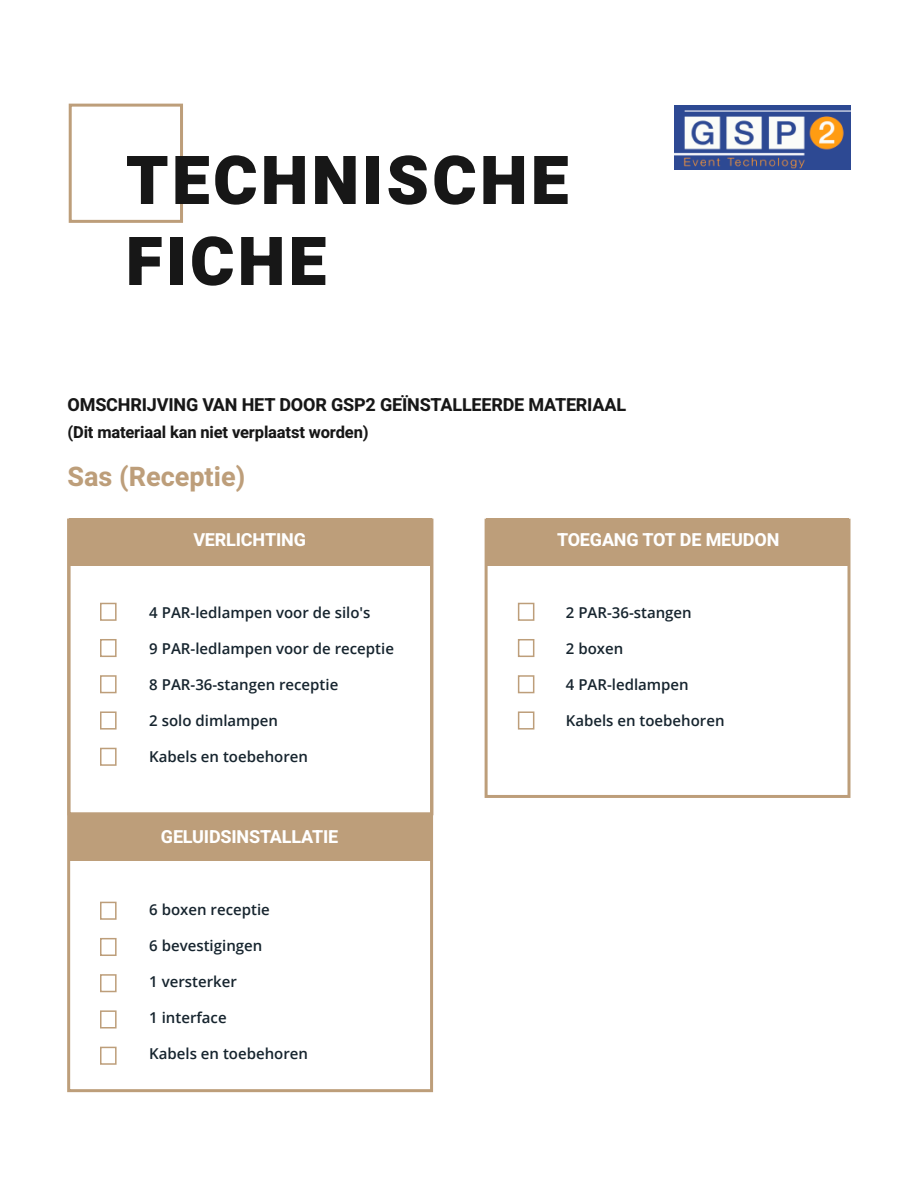
<style>
.page{position:relative;width:918px;height:1188px;background:#fff}
.page>*{position:absolute;margin:0;border:0;box-sizing:border-box;transform-origin:0 0}
.Chapter_Title_-_Alig{font:900 67.5px/81px "Heebo";letter-spacing:.05em;color:#171717}
.t1{font:700 27px "Heebo";color:#bd9e7a}
.Title_-_Align_Left{font:700 18px "Heebo";letter-spacing:-.01em;color:#171717}
.Title_-_Align_Left-2{font:700 18px "Heebo";letter-spacing:-.01em;color:#fff}
.Title_-_Align_Left-3{font:700 16.5px "Heebo";letter-spacing:-.01em;color:#171717}
.Body_Text{font:600 15px "Open Sans";color:#16242e}
</style>
<div class="page">
<div style="left:69px;top:104px;width:114px;height:119px;border:3px solid #bd9e7a"></div>
<img style="left:675px;top:105px;width:175px;height:64px">
<div style="left:485px;top:519px;width:365px;height:279px;border:3px solid #bd9e7a"></div>
<div style="left:67px;top:519px;width:366px;height:573px;border:3px solid #bd9e7a"></div>
<div style="left:100px;top:603px;width:17px;height:18px;border:2px solid #bd9e7a"></div>
<div style="left:100px;top:902px;width:17px;height:18px;border:2px solid #bd9e7a"></div>
<div style="left:518px;top:603px;width:16px;height:18px;border:2px solid #bd9e7a"></div>
<div style="left:100px;top:639px;width:17px;height:18px;border:2px solid #bd9e7a"></div>
<div style="left:100px;top:938px;width:17px;height:18px;border:2px solid #bd9e7a"></div>
<div style="left:518px;top:639px;width:16px;height:18px;border:2px solid #bd9e7a"></div>
<div style="left:100px;top:675px;width:17px;height:18px;border:2px solid #bd9e7a"></div>
<div style="left:100px;top:974px;width:17px;height:18px;border:2px solid #bd9e7a"></div>
<div style="left:518px;top:675px;width:16px;height:18px;border:2px solid #bd9e7a"></div>
<div style="left:100px;top:711px;width:17px;height:19px;border:2px solid #bd9e7a"></div>
<div style="left:100px;top:1010px;width:17px;height:19px;border:2px solid #bd9e7a"></div>
<div style="left:518px;top:711px;width:16px;height:19px;border:2px solid #bd9e7a"></div>
<div style="left:100px;top:748px;width:17px;height:18px;border:2px solid #bd9e7a"></div>
<div style="left:100px;top:1047px;width:17px;height:18px;border:2px solid #bd9e7a"></div>
<div style="left:69px;top:519px;width:363px;height:47px;background:#bd9e7a"></div>
<div style="left:69px;top:814px;width:363px;height:47px;background:#bd9e7a"></div>
<div style="left:486px;top:519px;width:363px;height:47px;background:#bd9e7a"></div>
<p class="Chapter_Title_-_Alig" style="left:126px;top:139px;width:444px">TECHNISCHE<br>FICHE</p>
<p class="Title_-_Align_Left" style="left:68px;top:392px;width:560px">OMSCHRIJVING VAN HET DOOR GSP2 GEÏNSTALLEERDE MATERIAAL</p>
<p class="Title_-_Align_Left-3" style="left:68px;top:421px;width:303px">(Dit materiaal kan niet verplaatst worden)</p>
<p class="t1" style="left:68px;top:458px;width:179px">Sas (Receptie)</p>
<p class="Title_-_Align_Left-2" style="left:193px;top:527px;width:114px">VERLICHTING</p>
<p class="Body_Text" style="left:149px;top:602px;width:223px">4 PAR-ledlampen voor de silo's</p>
<p class="Body_Text" style="left:149px;top:638px;width:246px">9 PAR-ledlampen voor de receptie</p>
<p class="Body_Text" style="left:149px;top:674px;width:191px">8 PAR-36-stangen receptie</p>
<p class="Body_Text" style="left:149px;top:710px;width:130px">2 solo dimlampen</p>
<p class="Body_Text" style="left:149px;top:746px;width:160px">Kabels en toebehoren</p>
<p class="Title_-_Align_Left-2" style="left:161px;top:824px;width:179px">GELUIDSINSTALLATIE</p>
<p class="Body_Text" style="left:149px;top:899px;width:122px">6 boxen receptie</p>
<p class="Body_Text" style="left:149px;top:935px;width:115px">6 bevestigingen</p>
<p class="Body_Text" style="left:149px;top:971px;width:89px">1 versterker</p>
<p class="Body_Text" style="left:149px;top:1007px;width:79px">1 interface</p>
<p class="Body_Text" style="left:149px;top:1043px;width:160px">Kabels en toebehoren</p>
<p class="Title_-_Align_Left-2" style="left:557px;top:527px;width:224px">TOEGANG TOT DE MEUDON</p>
<p class="Body_Text" style="left:566px;top:602px;width:127px">2 PAR-36-stangen</p>
<p class="Body_Text" style="left:566px;top:638px;width:59px">2 boxen</p>
<p class="Body_Text" style="left:566px;top:674px;width:124px">4 PAR-ledlampen</p>
<p class="Body_Text" style="left:566px;top:710px;width:160px">Kabels en toebehoren</p>
</div>
